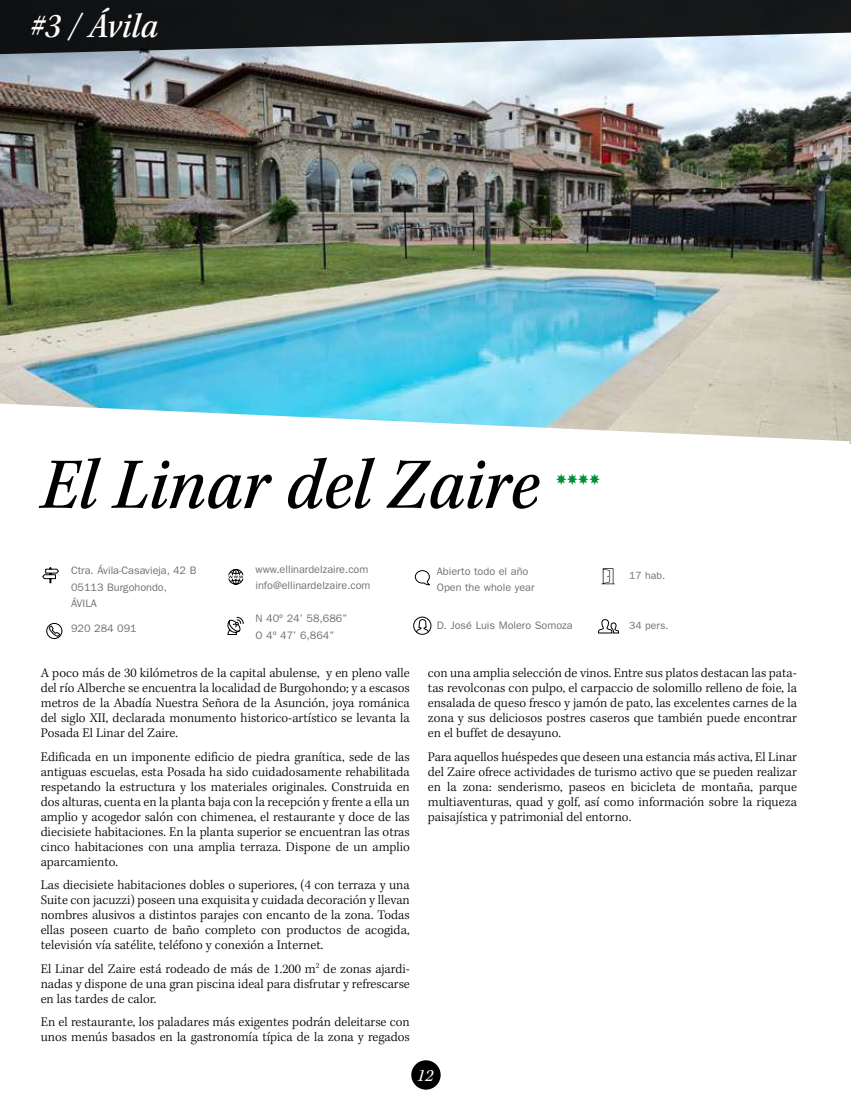
<style>
.page{position:relative;width:851px;height:1106px;background:#fff}
.page>*{position:absolute;margin:0;border:0;box-sizing:border-box;transform-origin:0 0}
.t1{font:75px "Kepler Std Medium Scn It";color:#000}
.t2{font:36px "Kepler Std Medium Scn It";letter-spacing:.005em;color:#fff}
.t3{font:italic 17.55px "Kepler Std";color:#fff}
.t4{font:300 13.5px/15px "Kepler Std";color:#000;text-align:justify}
.t5{font:10.8px/16.2px "ITC Franklin Gothic Std";color:#707172}
.t6{font:10.5px "ITC Franklin Gothic Std";color:#707172}
.t7{font:10.5px "Estrellas TFB";color:#009035;scale:.9 1}
</style>
<div class="page">
<div style="left:411px;top:1060px;width:29px;height:29px;background:#000;border-radius:50%"></div>
<svg style="left:601px;top:568px;width:13px;height:16px"></svg>
<svg style="left:598px;top:619px;width:21px;height:14px"></svg>
<img style="left:0;top:55px;width:850px;height:388px">
<svg style="left:0;top:403px;width:849px;height:40px"></svg>
<svg style="left:228px;top:569px;width:16px;height:16px"></svg>
<svg style="left:416px;top:619px;width:13px;height:13px"></svg>
<div style="left:413px;top:616px;width:18px;height:18px;border:1px solid #000;border-radius:50%"></div>
<svg style="left:42px;top:567px;width:17px;height:17px"></svg>
<div style="left:46px;top:623px;width:16px;height:16px;border:1px solid #000;border-radius:50%"></div>
<svg style="left:49px;top:625px;width:11px;height:11px"></svg>
<svg style="left:227px;top:616px;width:17px;height:19px"></svg>
<svg style="left:414px;top:570px;width:16px;height:15px"></svg>
<svg style="left:0;top:0;width:850px;height:55px;background:#3d4144"></svg>
<h2 class="t2" style="left:30px;top:6px;width:130px">#3 / Ávila</h2>
<h1 class="t1" style="left:41px;top:442px;width:500px">El Linar del Zaire</h1>
<p class="t7" style="left:555px;top:475px;width:51px">FFFF</p>
<p class="t5" style="left:71px;top:562px;width:127px">Ctra. Ávila-Casavieja, 42 B<br>05113 Burgohondo,<br>ÁVILA</p>
<p class="t5" style="left:71px;top:620px;width:67px">920 284 091</p>
<p class="t5" style="left:255px;top:561px;width:116px">www.ellinardelzaire.com info@ellinardelzaire.com</p>
<p class="t5" style="left:255px;top:610px;width:93px">N 40º 24’ 58,686’’<br>O 4º 47’ 6,864’’</p>
<p class="t5" style="left:437px;top:563px;width:99px">Abierto todo el año<br>Open the whole year</p>
<p class="t5" style="left:437px;top:617px;width:137px">D. José Luis Molero Somoza</p>
<p class="t6" style="left:629px;top:569px;width:38px">17 hab.</p>
<p class="t6" style="left:629px;top:620px;width:41px">34 pers.</p>
<p class="t4" style="left:41px;top:666px;width:370px">A poco más de 30 kilómetros de la capital abulense, y en pleno valle del río Alberche se encuentra la localidad de Burgohondo; y a escasos metros de la Abadía Nuestra Señora de la Asunción, joya románica del siglo XII, declarada monumento historico-artístico se levanta la Posada El Linar del Zaire.</p>
<p class="t4" style="left:41px;top:749px;width:370px">Edificada en un imponente edificio de piedra granítica, sede de las antiguas escuelas, esta Posada ha sido cuidadosamente rehabilitada respetando la estructura y los materiales originales. Construida en dos alturas, cuenta en la planta baja con la recepción y frente a ella un amplio y acogedor salón con chimenea, el restaurante y doce de las diecisiete habitaciones. En la planta superior se encuentran las otras cinco habitaciones con una amplia terraza. Dispone de un amplio aparcamiento.</p>
<p class="t4" style="left:41px;top:878px;width:370px">Las diecisiete habitaciones dobles o superiores, (4 con terraza y una Suite con jacuzzi) poseen una exquisita y cuidada decoración y llevan nombres alusivos a distintos parajes con encanto de la zona. Todas ellas poseen cuarto de baño completo con productos de acogida, televisión vía satélite, teléfono y conexión a Internet.</p>
<p class="t4" style="left:41px;top:961px;width:370px">El Linar del Zaire está rodeado de más de 1.200 m<sup>2</sup> de zonas ajardi&shy;nadas y dispone de una gran piscina ideal para disfrutar y refrescarse en las tardes de calor.</p>
<p class="t4" style="left:41px;top:1015px;width:370px">En el restaurante, los paladares más exigentes podrán deleitarse con unos menús basados en la gastronomía típica de la zona y regados</p>
<p class="t4" style="left:428px;top:666px;width:370px">con una amplia selección de vinos. Entre sus platos destacan las pata&shy;tas revolconas con pulpo, el carpaccio de solomillo relleno de foie, la ensalada de queso fresco y jamón de pato, las excelentes carnes de la zona y sus deliciosos postres caseros que también puede encontrar en el buffet de desayuno.</p>
<p class="t4" style="left:428px;top:749px;width:370px">Para aquellos huéspedes que deseen una estancia más activa, El Linar del Zaire ofrece actividades de turismo activo que se pueden realizar en la zona: senderismo, paseos en bicicleta de montaña, parque multiaventuras, quad y golf, así como información sobre la riqueza paisajística y patrimonial del entorno.</p>
<p class="t3" style="left:417px;top:1065px;width:18px">12</p>
</div>
